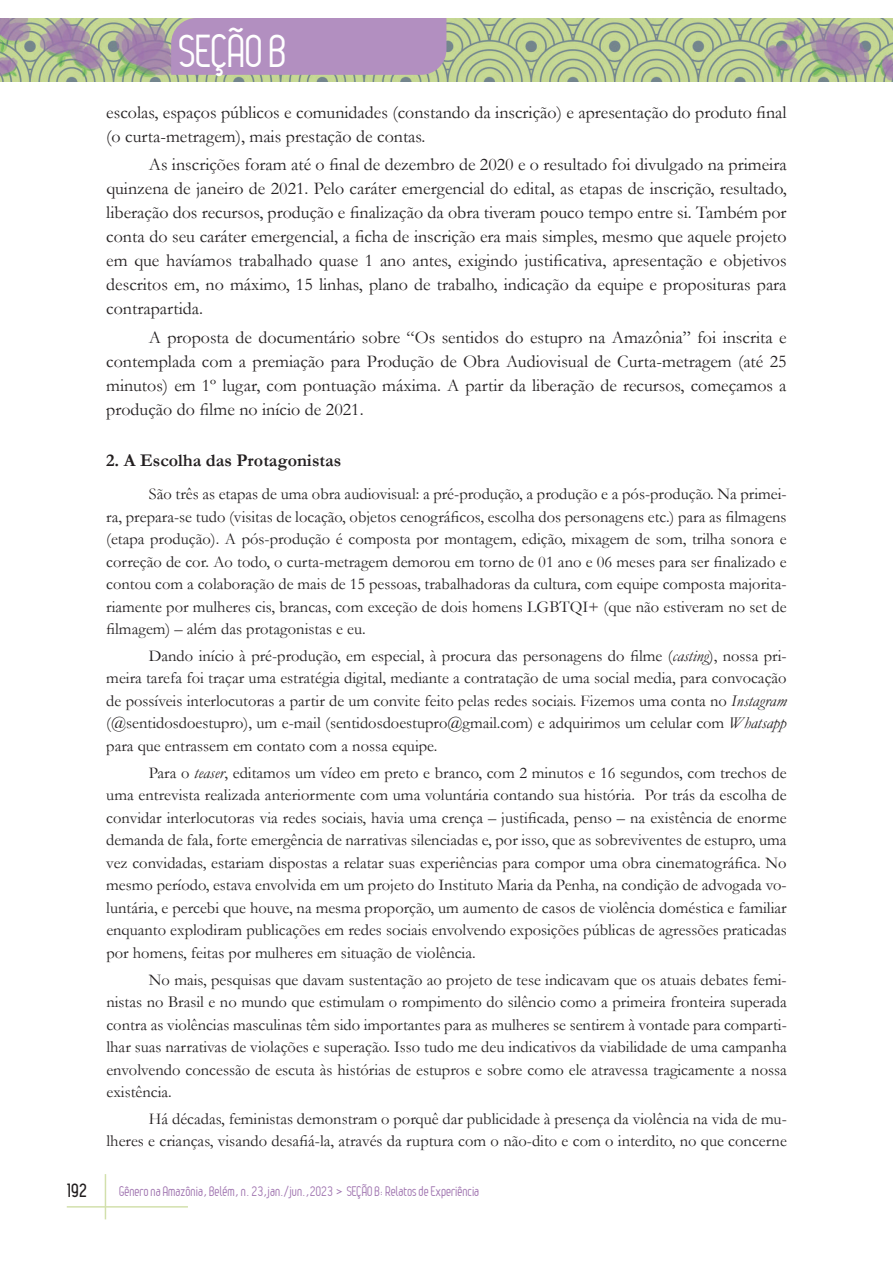
<style>
.page{position:relative;width:893px;height:1263px;background:#fff}
.page>*{position:absolute;margin:0;border:0;box-sizing:border-box;transform-origin:0 0}
.t1{font:45px "Leger";letter-spacing:-.01em;color:#fff}
.t2{font:18px/24px "Garamond";color:#231f20;text-align:justify}
.t3{font:700 18px "Garamond";color:#231f20}
.t4{font:700 18px "Leger";color:#231f20}
.t5{font:16.5px/22.5px "Garamond";color:#231f20;text-align:justify}
.t6{font:13.5px "Leger";color:#9f73af}
.s1{font-style:italic}
</style>
<div class="page">
<hr style="left:105px;top:1174px;width:1px;height:45px;background:#d2e0ac">
<hr style="left:67px;top:1206px;width:121px;height:1px;background:#d2e0ac">
<img style="left:0;top:18px;width:893px;height:64px">
<div style="left:171px;top:18px;width:275px;height:57px;background:#b28fc0"></div>
<h1 class="t1" style="left:179px;top:26px;width:110px">SEÇÃO B</h1>
<p class="t2" style="left:106px;top:100px;width:682px">escolas, espaços públicos e comunidades (constando da inscrição) e apresentação do produto final (o curta-metragem), mais prestação de contas.</p>
<p class="t2" style="left:106px;top:152px;width:682px;text-indent:43px">As inscrições foram até o final de dezembro de 2020 e o resultado foi divulgado na primeira quinzena de janeiro de 2021. Pelo caráter emergencial do edital, as etapas de inscrição, resultado, liberação dos recursos, produção e finalização da obra tiveram pouco tempo entre si. Também por conta do seu caráter emergencial, a ficha de inscrição era mais simples, mesmo que aquele projeto em que havíamos trabalhado quase 1 ano antes, exigindo justificativa, apresentação e objetivos descritos em, no máximo, 15 linhas, plano de trabalho, indicação da equipe e proposituras para contrapartida.</p>
<p class="t2" style="left:106px;top:324px;width:682px;text-indent:43px">A proposta de documentário sobre “Os sentidos do estupro na Amazônia” foi inscrita e contemplada com a premiação para Produção de Obra Audiovisual de Curta-metragem (até 25 minutos) em 1º lugar, com pontuação máxima. A partir da liberação de recursos, começamos a produção do filme no início de 2021.</p>
<p class="t3" style="left:106px;top:448px;width:237px">2. A Escolha das Protagonistas</p>
<p class="t5" style="left:106px;top:482px;width:682px;text-indent:43px">São três as etapas de uma obra audiovisual: a pré-produção, a produção e a pós-produção. Na primei&shy;ra, prepara-se tudo (visitas de locação, objetos cenográficos, escolha dos personagens etc.) para as filmagens (etapa produção). A pós-produção é composta por montagem, edição, mixagem de som, trilha sonora e correção de cor. Ao todo, o curta-metragem demorou em torno de 01 ano e 06 meses para ser finalizado e contou com a colaboração de mais de 15 pessoas, trabalhadoras da cultura, com equipe composta majorita&shy;riamente por mulheres cis, brancas, com exceção de dois homens LGBTQI+ (que não estiveram no set de filmagem) – além das protagonistas e eu.</p>
<p class="t5" style="left:106px;top:644px;width:682px;text-indent:42px">Dando início à pré-produção, em especial, à procura das personagens do filme (<span class="s1">casting</span>), nossa pri&shy;meira tarefa foi traçar uma estratégia digital, mediante a contratação de uma social media, para convocação de possíveis interlocutoras a partir de um convite feito pelas redes sociais. Fizemos uma conta no <span class="s1">Instagram </span>(@sentidosdoestupro), um e-mail (sentidosdoestupro@gmail.com) e adquirimos um celular com <span class="s1">Whatsapp </span>para que entrassem em contato com a nossa equipe.</p>
<p class="t5" style="left:106px;top:761px;width:682px;text-indent:43px">Para o <span class="s1">teaser</span>, editamos um vídeo em preto e branco, com 2 minutos e 16 segundos, com trechos de uma entrevista realizada anteriormente com uma voluntária contando sua história. Por trás da escolha de convidar interlocutoras via redes sociais, havia uma crença – justificada, penso – na existência de enorme demanda de fala, forte emergência de narrativas silenciadas e, por isso, que as sobreviventes de estupro, uma vez convidadas, estariam dispostas a relatar suas experiências para compor uma obra cinematográfica. No mesmo período, estava envolvida em um projeto do Instituto Maria da Penha, na condição de advogada vo&shy;luntária, e percebi que houve, na mesma proporção, um aumento de casos de violência doméstica e familiar enquanto explodiram publicações em redes sociais envolvendo exposições públicas de agressões praticadas por homens, feitas por mulheres em situação de violência.</p>
<p class="t5" style="left:106px;top:968px;width:682px;text-indent:43px">No mais, pesquisas que davam sustentação ao projeto de tese indicavam que os atuais debates femi&shy;nistas no Brasil e no mundo que estimulam o rompimento do silêncio como a primeira fronteira superada contra as violências masculinas têm sido importantes para as mulheres se sentirem à vontade para comparti&shy;lhar suas narrativas de violações e superação. Isso tudo me deu indicativos da viabilidade de uma campanha envolvendo concessão de escuta às histórias de estupros e sobre como ele atravessa tragicamente a nossa existência.</p>
<p class="t5" style="left:106px;top:1107px;width:682px;text-align:right">Há décadas, feministas demonstram o porquê dar publicidade à presença da violência na vida de mu-<br>lheres e crianças, visando desafiá-la, através da ruptura com o não-dito e com o interdito, no que concerne</p>
<p class="t4" style="left:67px;top:1180px;width:21px">192</p>
<p class="t6" style="left:119px;top:1183px;width:362px">Gênero na Amazônia, Belém, n. 23,jan./jun.,2023 &gt; SEÇÃO B: Relatos de Experiência</p>
</div>
